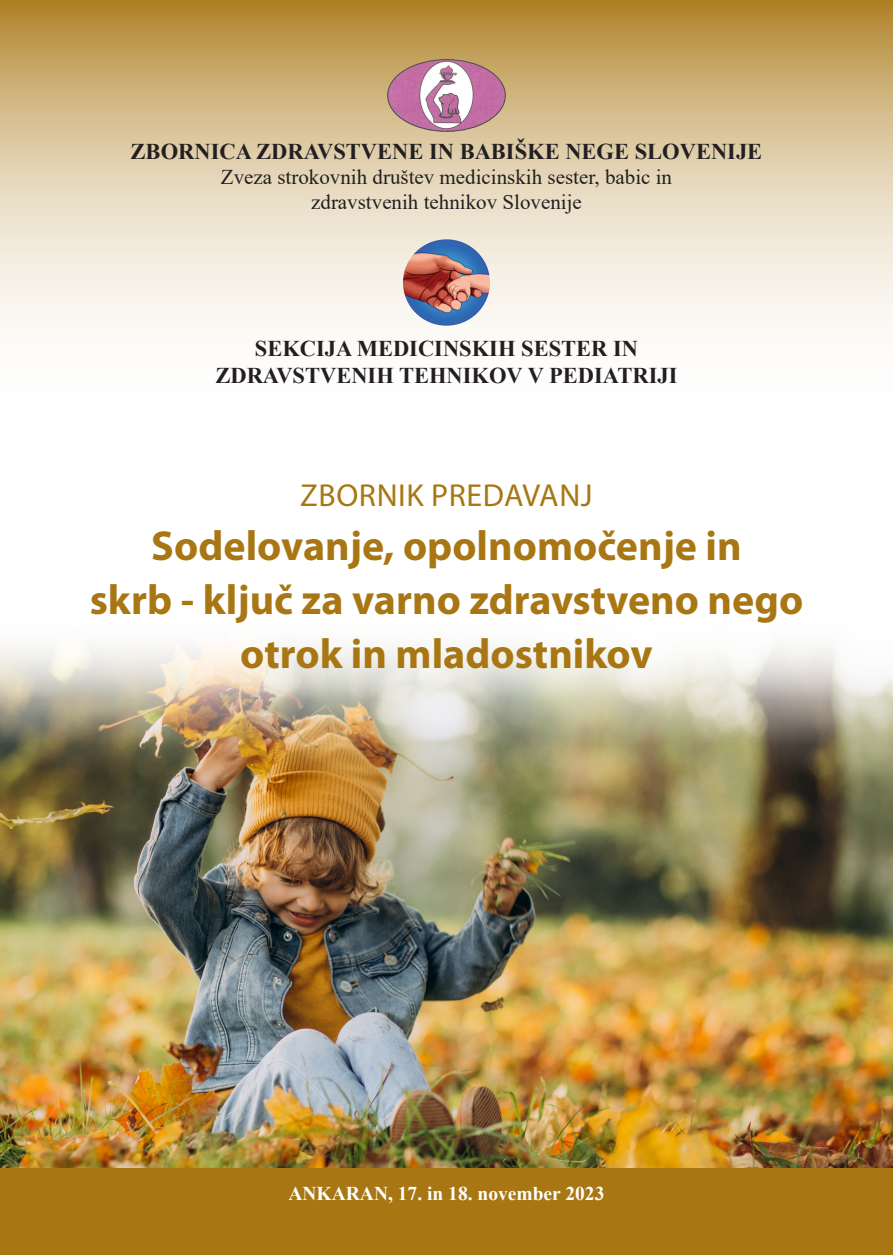
<style>
.page{position:relative;width:893px;height:1255px;background:#fff}
.page>*{position:absolute;margin:0;border:0;box-sizing:border-box;transform-origin:0 0}
.t1{font:700 42px/54px "Myriad Pro";color:#a87714;text-align:center}
.t2{font:31.8px "Myriad Pro";letter-spacing:.02em;color:#a87714}
.t3{font:700 22.5px/27px "Times New Roman";color:#231f20;text-align:center}
.t4{font:21px/25.2px "Times New Roman";color:#231f20;text-align:center}
.t5{font:700 19.5px "Times New Roman";color:#fff}
</style>
<div class="page">
<img style="left:0;top:772px;width:893px;height:396px">
<svg style="left:0;top:0;width:893px;height:329px;background:#ddcaa4"></svg>
<img style="left:403px;top:239px;width:87px;height:87px;border-radius:43px">
<img style="left:388px;top:60px;width:117px;height:71px">
<img style="left:0;top:645px;width:893px;height:127px">
<div style="left:0;top:1168px;width:893px;height:86px;background:#a87714"></div>
<p class="t3" style="left:131px;top:137px;width:633px">ZBORNICA ZDRAVSTVENE IN BABIŠKE NEGE SLOVENIJE</p>
<p class="t4" style="left:221px;top:164px;width:453px">Zveza strokovnih društev medicinskih sester, babic in zdravstvenih tehnikov Slovenije</p>
<p class="t3" style="left:215px;top:334px;width:463px">SEKCIJA MEDICINSKIH SESTER IN<br>ZDRAVSTVENIH TEHNIKOV V PEDIATRIJI</p>
<h2 class="t2" style="left:300px;top:477px;width:294px">ZBORNIK PREDAVANJ</h2>
<h1 class="t1" style="left:90px;top:519px;width:715px">Sodelovanje, opolnomočenje in<br>skrb - ključ za varno zdravstveno nego otrok in mladostnikov</h1>
<p class="t5" style="left:288px;top:1179px;width:317px">ANKARAN, 17. in 18. november 2023</p>
</div>
